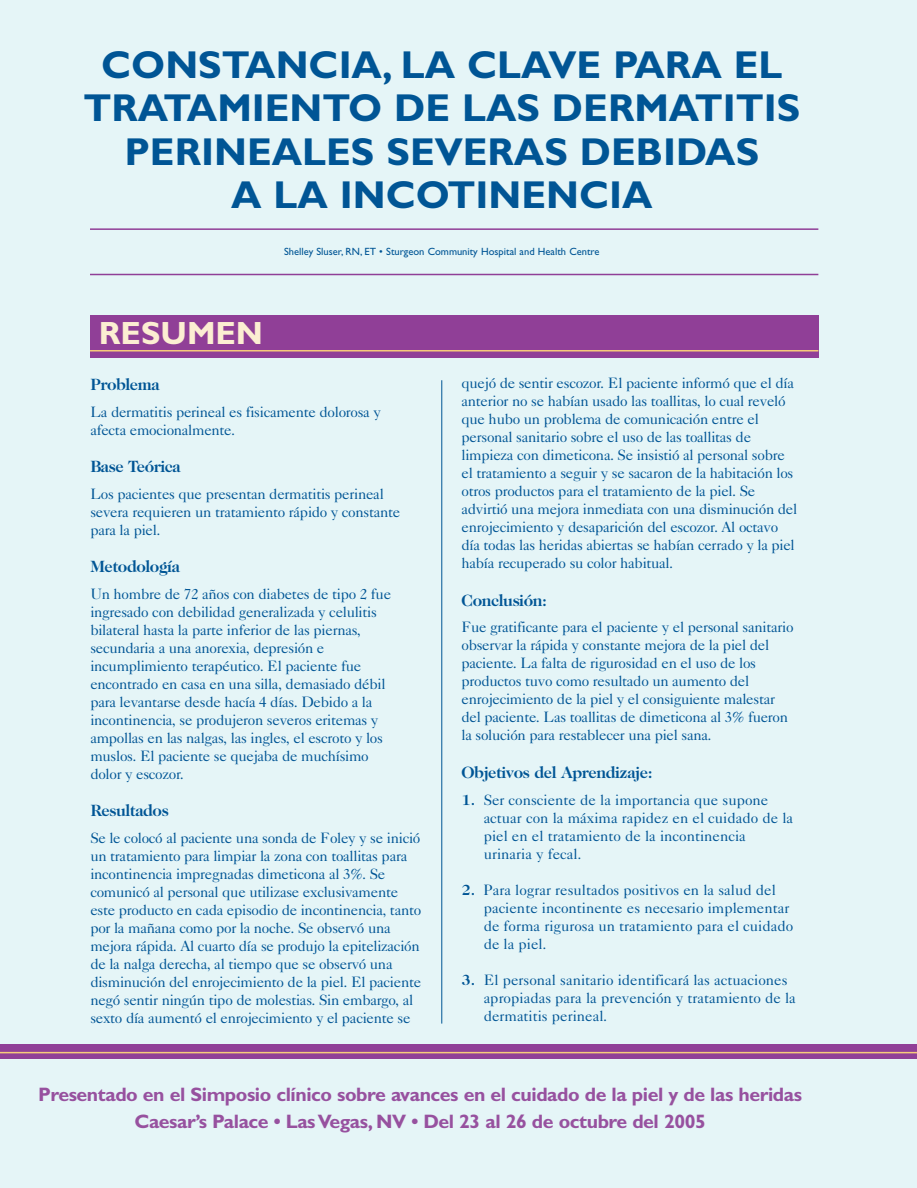
<style>
.page{position:relative;width:917px;height:1188px;background:#e5f5f7}
.page>*{position:absolute;margin:0;border:0;box-sizing:border-box;transform-origin:0 0}
.t1{font:700 39px/43.5px "Gill Sans";color:#005595;text-align:center}
.t2{font:700 32.25px "Gill Sans";color:#fceed2}
.t3{font:700 19.5px/27px "Gill Sans";letter-spacing:-.02em;color:#97519f;text-align:center}
.t4{font:700 16.5px "Caslon Two Twenty Four";letter-spacing:-.025em;color:#005595}
.t5{font:15px/18px "Caslon Five Forty";letter-spacing:-.02em;color:#005595}
.t6{font:15px/18px "Caslon Five Forty";color:#005595}
.t7{font:10.5px "Gill Sans";color:#005595}
.s1{font-family:"Caslon Two Twenty Four";font-weight:700}
</style>
<div class="page">
<svg style="left:0;top:1044px;width:916px;height:14px;background:#934495"></svg>
<hr style="left:90px;top:228px;width:728px;height:2px;background:#903f97">
<hr style="left:90px;top:274px;width:728px;height:1px;background:#903f97">
<hr style="left:441px;top:380px;width:1px;height:644px;background:#005595">
<div style="left:90px;top:315px;width:728px;height:43px;background:#903f97"></div>
<hr style="left:90px;top:350px;width:728px;height:2px;background:#f6cb7b">
<hr style="left:0;top:1052px;width:917px;height:1px;background:#f6cb7b">
<svg style="left:916px;top:1044px;width:1px;height:15px"></svg>
<h1 class="t1" style="left:83px;top:47px;width:718px">CONSTANCIA, LA CLAVE PARA EL<br>TRATAMIENTO DE LAS DERMATITIS<br>PERINEALES SEVERAS DEBIDAS<br>A LA INCOTINENCIA</h1>
<p class="t7" style="left:284px;top:247px;width:317px">Shelley Sluser, RN, ET • Sturgeon Community Hospital and Health Centre</p>
<h2 class="t2" style="left:99px;top:322px;width:166px">RESUMEN</h2>
<p class="t4" style="left:90px;top:378px;width:71px">Problema</p>
<p class="t5" style="left:90px;top:404px;width:292px">La dermatitis perineal es fisicamente dolorosa y afecta emocionalmente.</p>
<p class="t4" style="left:90px;top:460px;width:92px">Base Teórica</p>
<p class="t5" style="left:90px;top:486px;width:311px">Los pacientes que presentan dermatitis perineal severa requieren un tratamiento rápido y constante para la piel.</p>
<p class="t4" style="left:90px;top:560px;width:91px">Metodología</p>
<p class="t5" style="left:90px;top:586px;width:302px">Un hombre de 72 años con diabetes de tipo 2 fue ingresado con debilidad generalizada y celulitis bilateral hasta la parte inferior de las piernas, secundaria a una anorexia, depresión e incumplimiento terapéutico. El paciente fue encontrado en casa en una silla, demasiado débil para levantarse desde hacía 4 días. Debido a la incontinencia, se produjeron severos eritemas y ampollas en las nalgas, las ingles, el escroto y los muslos. El paciente se quejaba de muchísimo dolor y escozor.</p>
<p class="t4" style="left:90px;top:804px;width:80px">Resultados</p>
<p class="t5" style="left:90px;top:830px;width:332px">Se le colocó al paciente una sonda de Foley y se inició un tratamiento para limpiar la zona con toallitas para incontinencia impregnadas dimeticona al 3%. Se comunicó al personal que utilizase exclusivamente este producto en cada episodio de incontinencia, tanto por la mañana como por la noche. Se observó una mejora rápida. Al cuarto día se produjo la epitelización de la nalga derecha, al tiempo que se observó una disminución del enrojecimiento de la piel. El paciente negó sentir ningún tipo de molestias. Sin embargo, al sexto día aumentó el enrojecimiento y el paciente se</p>
<p class="t5" style="left:461px;top:376px;width:337px">quejó de sentir escozor. El paciente informó que el día anterior no se habían usado las toallitas, lo cual reveló que hubo un problema de comunicación entre el personal sanitario sobre el uso de las toallitas de limpieza con dimeticona. Se insistió al personal sobre el tratamiento a seguir y se sacaron de la habitación los otros productos para el tratamiento de la piel. Se advirtió una mejora inmediata con una disminución del enrojecimiento y desaparición del escozor. Al octavo día todas las heridas abiertas se habían cerrado y la piel había recuperado su color habitual.</p>
<p class="t4" style="left:461px;top:594px;width:87px">Conclusión:</p>
<p class="t5" style="left:461px;top:620px;width:333px">Fue gratificante para el paciente y el personal sanitario observar la rápida y constante mejora de la piel del paciente. La falta de rigurosidad en el uso de los productos tuvo como resultado un aumento del enrojecimiento de la piel y el consiguiente malestar del paciente. Las toallitas de dimeticona al 3% fueron la solución para restablecer una piel sana.</p>
<p class="t4" style="left:461px;top:766px;width:192px">Objetivos del Aprendizaje:</p>
<p class="t6" style="left:484px;top:792px;width:311px;text-indent:-22px"><span class="s1">1.</span> Ser consciente de la importancia que supone actuar con la máxima rapidez en el cuidado de la piel en el tratamiento de la incontinencia urinaria y fecal.</p>
<p class="t6" style="left:484px;top:882px;width:311px;text-indent:-22px"><span class="s1">2.</span> Para lograr resultados positivos en la salud del paciente incontinente es necesario implementar de forma rigurosa un tratamiento para el cuidado de la piel.</p>
<p class="t6" style="left:484px;top:972px;width:314px;text-indent:-22px"><span class="s1">3.</span> El personal sanitario identificará las actuaciones apropiadas para la prevención y tratamiento de la dermatitis perineal.</p>
<h3 class="t3" style="left:38px;top:1083px;width:765px">Presentado en el Simposio clínico sobre avances en el cuidado de la piel y de las heridas<br>Caesar’s Palace • Las Vegas, NV • Del 23 al 26 de octubre del 2005</h3>
</div>
